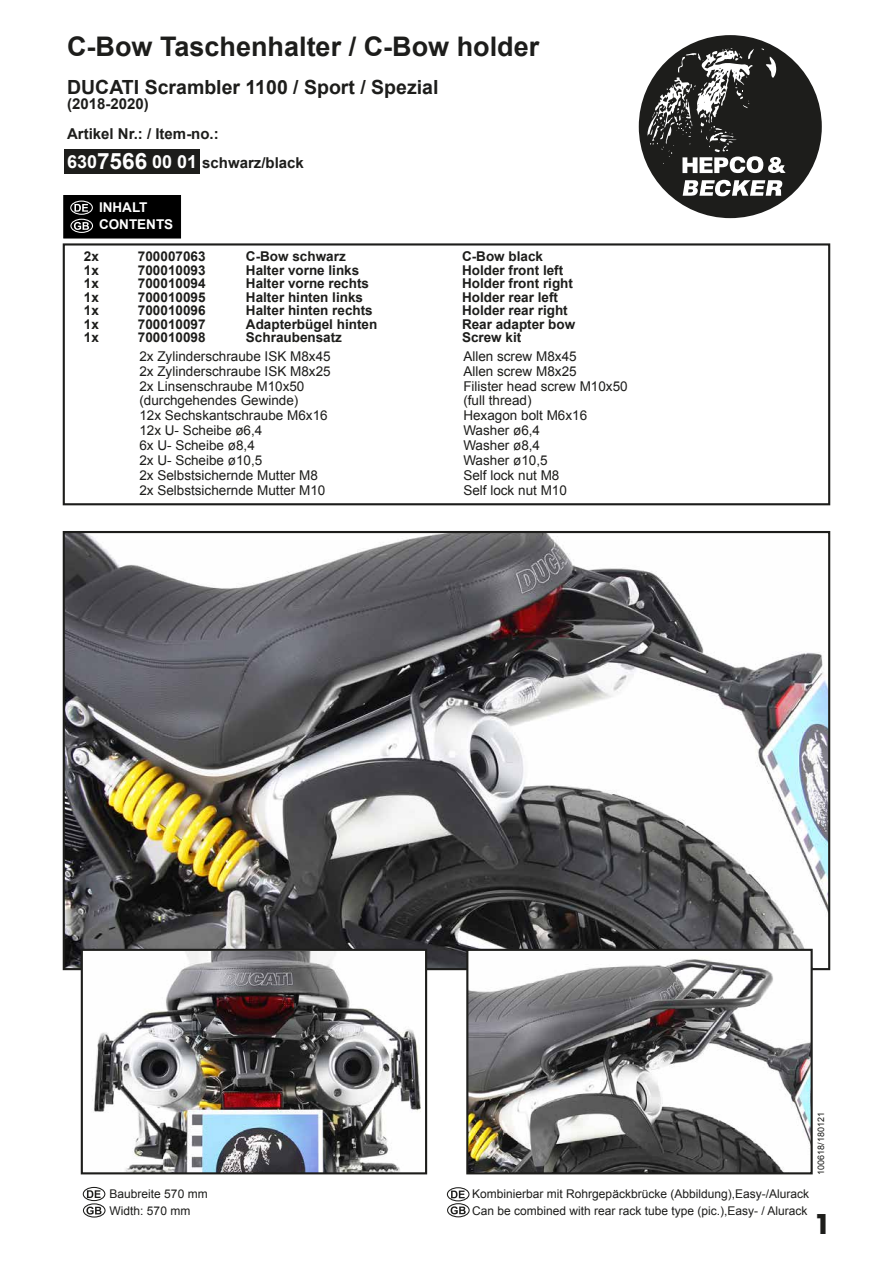
<style>
.page{position:relative;width:893px;height:1263px;background:#fff}
.page>*{position:absolute;margin:0;border:0;box-sizing:border-box;transform-origin:0 0}
.t1{font:700 27px "Arial";color:#1d1d1b}
.t2{font:700 27px "Avant Garde";color:#1d1d1b}
.t3{font:700 19.5px "Arial";color:#1d1d1b}
.t4{font:700 15px/29.7px "Arial";color:#1d1d1b}
.t5{font:13.5px "Arial";color:#1d1d1b}
.t6{font:700 13.5px "Arial";color:#1d1d1b}
.t7{font:700 13.5px/16.2px "Arial";color:#fff}
.t8{font:12px/17.1px "Arial";color:#1d1d1b}
.t9{font:9px "Arial";color:#1d1d1b}
.s1{font-size:18px;color:#fff}
.s2{font-size:22.5px;color:#fff}
</style>
<div class="page">
<div style="left:639px;top:35px;width:183px;height:183px;background:#1d1d1b;border-radius:50%"></div>
<svg style="left:683px;top:180px;width:99px;height:16px"></svg>
<svg style="left:647px;top:48px;width:139px;height:125px"></svg>
<img style="left:66px;top:534px;width:761px;height:433px">
<div style="left:63px;top:243px;width:767px;height:262px;border:2px solid #1d1d1b"></div>
<img style="left:84px;top:952px;width:340px;height:219px">
<div style="left:81px;top:949px;width:346px;height:225px;border:2px solid #1d1d1b"></div>
<img style="left:469px;top:952px;width:341px;height:219px">
<div style="left:466px;top:949px;width:347px;height:225px;border:2px solid #1d1d1b"></div>
<div style="left:64px;top:149px;width:135px;height:25px;background:#1d1d1b"></div>
<div style="left:63px;top:195px;width:118px;height:43px;background:#000"></div>
<svg style="left:74px;top:204px;width:14px;height:8px"></svg>
<div style="left:70px;top:201px;width:23px;height:14px;border:1px solid #fff;border-radius:50%"></div>
<svg style="left:74px;top:222px;width:15px;height:8px"></svg>
<div style="left:70px;top:219px;width:23px;height:14px;border:1px solid #fff;border-radius:50%"></div>
<svg style="left:87px;top:1190px;width:14px;height:8px"></svg>
<div style="left:83px;top:1187px;width:22px;height:14px;border:1px solid #1d1d1b;border-radius:50%"></div>
<svg style="left:86px;top:1206px;width:16px;height:8px"></svg>
<div style="left:83px;top:1203px;width:23px;height:14px;border:1px solid #1d1d1b;border-radius:50%"></div>
<svg style="left:451px;top:1190px;width:14px;height:8px"></svg>
<div style="left:447px;top:1187px;width:22px;height:14px;border:1px solid #1d1d1b;border-radius:50%"></div>
<svg style="left:451px;top:1206px;width:15px;height:8px"></svg>
<div style="left:447px;top:1203px;width:23px;height:14px;border:1px solid #1d1d1b;border-radius:50%"></div>
<h1 class="t1" style="left:67px;top:29px;width:474px">C-Bow Taschenhalter / C-Bow holder</h1>
<h2 class="t3" style="left:67px;top:74px;width:373px">DUCATI Scrambler 1100 / Sport / Spezial</h2>
<p class="t4" style="left:67px;top:89px;width:238px">(2018-2020)<br>Artikel Nr.: / Item-no.:<br><span class="s1">630</span><span class="s2">7566</span> <span class="s1">00 01</span> schwarz/black</p>
<p class="t7" style="left:99px;top:200px;width:76px">INHALT<br>CONTENTS</p>
<p class="t6" style="left:84px;top:247px;width:17px">2x</p>
<p class="t6" style="left:138px;top:247px;width:69px">700007063</p>
<p class="t6" style="left:246px;top:247px;width:101px">C-Bow schwarz</p>
<p class="t6" style="left:462px;top:247px;width:83px">C-Bow black</p>
<p class="t6" style="left:84px;top:261px;width:17px">1x</p>
<p class="t6" style="left:138px;top:261px;width:69px">700010093</p>
<p class="t6" style="left:246px;top:261px;width:115px">Halter vorne links</p>
<p class="t6" style="left:462px;top:261px;width:103px">Holder front left</p>
<p class="t6" style="left:84px;top:274px;width:17px">1x</p>
<p class="t6" style="left:138px;top:274px;width:69px">700010094</p>
<p class="t6" style="left:246px;top:274px;width:125px">Halter vorne rechts</p>
<p class="t6" style="left:462px;top:274px;width:112px">Holder front right</p>
<p class="t6" style="left:84px;top:288px;width:17px">1x</p>
<p class="t6" style="left:138px;top:288px;width:69px">700010095</p>
<p class="t6" style="left:246px;top:288px;width:119px">Halter hinten links</p>
<p class="t6" style="left:462px;top:288px;width:98px">Holder rear left</p>
<p class="t6" style="left:84px;top:301px;width:17px">1x</p>
<p class="t6" style="left:138px;top:301px;width:69px">700010096</p>
<p class="t6" style="left:246px;top:301px;width:128px">Halter hinten rechts</p>
<p class="t6" style="left:462px;top:301px;width:107px">Holder rear right</p>
<p class="t6" style="left:84px;top:315px;width:17px">1x</p>
<p class="t6" style="left:138px;top:315px;width:69px">700010097</p>
<p class="t6" style="left:246px;top:315px;width:133px">Adapterbügel hinten</p>
<p class="t6" style="left:462px;top:315px;width:115px">Rear adapter bow</p>
<p class="t6" style="left:84px;top:328px;width:17px">1x</p>
<p class="t6" style="left:138px;top:328px;width:69px">700010098</p>
<p class="t6" style="left:246px;top:328px;width:98px">Schraubensatz</p>
<p class="t6" style="left:462px;top:328px;width:61px">Screw kit</p>
<p class="t5" style="left:139px;top:347px;width:193px">2x Zylinderschraube ISK M8x45</p>
<p class="t5" style="left:463px;top:347px;width:115px">Allen screw M8x45</p>
<p class="t5" style="left:139px;top:362px;width:193px">2x Zylinderschraube ISK M8x25</p>
<p class="t5" style="left:463px;top:362px;width:115px">Allen screw M8x25</p>
<p class="t5" style="left:139px;top:377px;width:167px">2x Linsenschraube M10x50</p>
<p class="t5" style="left:463px;top:377px;width:166px">Filister head screw M10x50</p>
<p class="t5" style="left:139px;top:392px;width:161px">(durchgehendes Gewinde)</p>
<p class="t5" style="left:463px;top:392px;width:70px">(full thread)</p>
<p class="t5" style="left:139px;top:407px;width:190px">12x Sechskantschraube M6x16</p>
<p class="t5" style="left:463px;top:407px;width:125px">Hexagon bolt M6x16</p>
<p class="t5" style="left:139px;top:421px;width:125px">12x U- Scheibe ø6,4</p>
<p class="t5" style="left:463px;top:421px;width:78px">Washer ø6,4</p>
<p class="t5" style="left:139px;top:436px;width:117px">6x U- Scheibe ø8,4</p>
<p class="t5" style="left:463px;top:436px;width:78px">Washer ø8,4</p>
<p class="t5" style="left:139px;top:451px;width:125px">2x U- Scheibe ø10,5</p>
<p class="t5" style="left:463px;top:451px;width:86px">Washer ø10,5</p>
<p class="t5" style="left:139px;top:466px;width:180px">2x Selbstsichernde Mutter M8</p>
<p class="t5" style="left:463px;top:466px;width:98px">Self lock nut M8</p>
<p class="t5" style="left:139px;top:481px;width:188px">2x Selbstsichernde Mutter M10</p>
<p class="t5" style="left:463px;top:481px;width:105px">Self lock nut M10</p>
<p class="t8" style="left:110px;top:1185px;width:100px">Baubreite 570 mm</p>
<p class="t8" style="left:472px;top:1185px;width:339px">Kombinierbar mit Rohrgepäckbrücke (Abbildung),Easy-/Alurack<br>Can be combined with rear rack tube type (pic.),Easy- / Alurack</p>
<p class="t8" style="left:110px;top:1202px;width:82px">Width: 570 mm</p>
<p class="t9" style="left:815px;top:1174px;width:64px;rotate:-90deg">100618/180121</p>
<h1 class="t2" style="left:815px;top:1207px;width:18px">1</h1>
</div>
